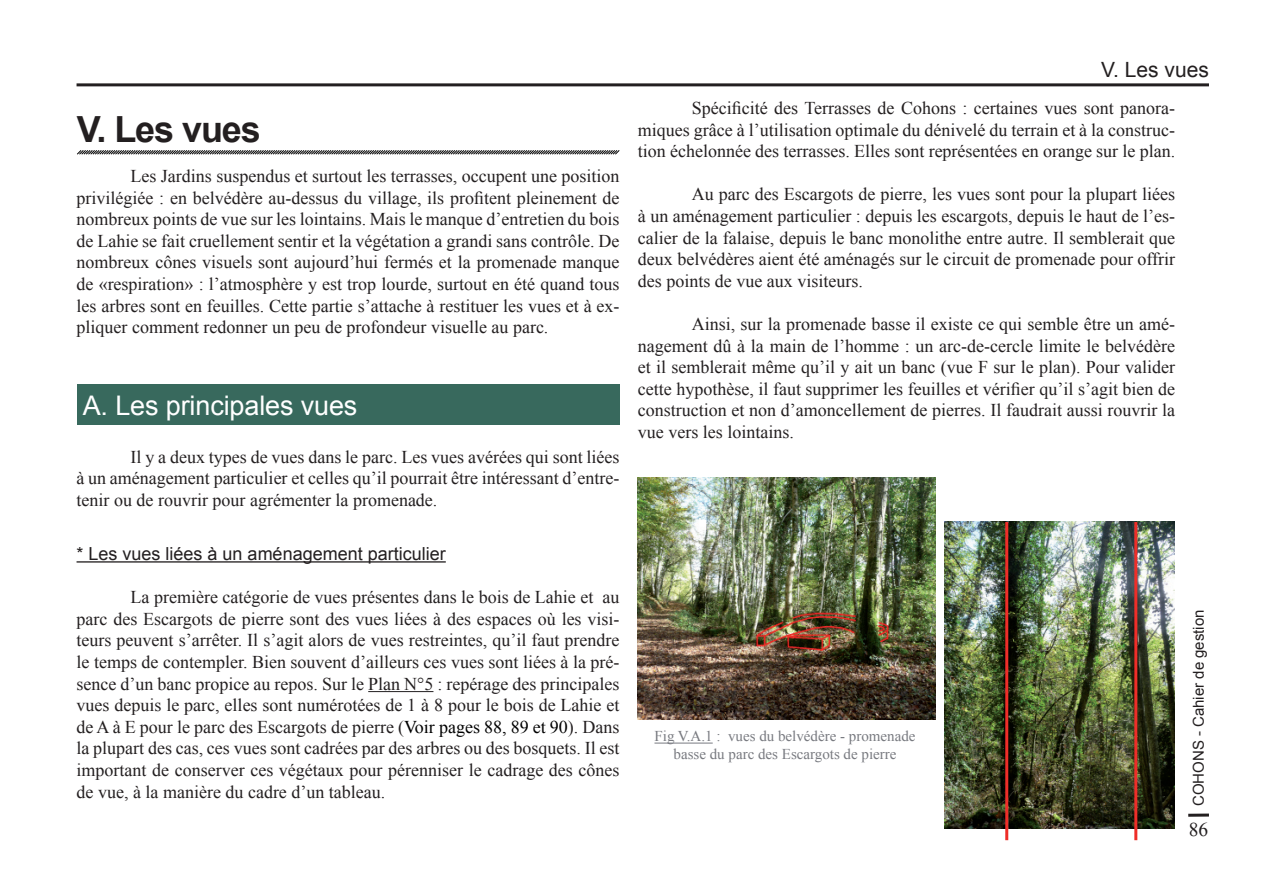
<style>
.page{position:relative;width:1263px;height:893px;background:#fff}
.page>*{position:absolute;margin:0;border:0;box-sizing:border-box;transform-origin:0 0}
.t1{font:700 36px "Arial";letter-spacing:-.03em;color:#231f20}
.t2{font:27px "Arial";letter-spacing:-.005em;color:#fff}
.t3{font:21px "Arial";color:#231f20}
.t4{font:19.5px "Times New Roman";color:#231f20}
.t5{font:18px/21.6px "Times New Roman";color:#231f20;text-align:justify}
.t6{font:18px "Arial";color:#231f20}
.t7{font:15px/18px "Times New Roman";color:#787a80;text-align:center}
.t8{font:15px "Arial";color:#231f20}
.s1{color:#000}
</style>
<div class="page">
<hr style="left:77px;top:561px;width:369px;height:2px;background:#231f20">
<hr style="left:368px;top:691px;width:65px;height:1px;background:#231f20">
<div style="left:77px;top:384px;width:542px;height:41px;background:#38695d"></div>
<svg style="left:77px;top:150px;width:543px;height:5px;background:#828282"></svg>
<img style="left:638px;top:477px;width:298px;height:242px">
<img style="left:944px;top:522px;width:230px;height:306px">
<hr style="left:1005px;top:522px;width:3px;height:318px;background:#ee2e29">
<hr style="left:1134px;top:522px;width:3px;height:318px;background:#ee2e29">
<hr style="left:654px;top:743px;width:59px;height:1px;background:#787a80">
<svg style="left:1188px;top:813px;width:21px;height:4px"></svg>
<hr style="left:77px;top:83px;width:1132px;height:3px;background:#231f20">
<h1 class="t1" style="left:77px;top:106px;width:186px">V. Les vues</h1>
<p class="t5" style="left:77px;top:165px;width:544px;text-indent:54px">Les Jardins suspendus et surtout les terrasses, occupent une position privilégiée : en belvédère au-dessus du village, ils profitent pleinement de nombreux points de vue sur les lointains. Mais le manque d’entretien du bois de Lahie se fait cruellement sentir et la végétation a grandi sans contrôle. De nombreux cônes visuels sont aujourd’hui fermés et la promenade manque de «respiration» : l’atmosphère y est trop lourde, surtout en été quand tous les arbres sont en feuilles. Cette partie s’attache à restituer les vues et à ex&shy;pliquer comment redonner un peu de profondeur visuelle au parc.</p>
<h2 class="t2" style="left:83px;top:388px;width:276px">A. Les principales vues</h2>
<p class="t5" style="left:77px;top:446px;width:544px;text-indent:54px">Il y a deux types de vues dans le parc. Les vues avérées qui sont liées à un aménagement particulier et celles qu’il pourrait être intéressant d’entre&shy;tenir ou de rouvrir pour agrémenter la promenade.</p>
<p class="t6" style="left:77px;top:542px;width:371px">* Les vues liées à un aménagement particulier</p>
<p class="t5" style="left:77px;top:586px;width:544px;text-indent:54px">La première catégorie de vues présentes dans le bois de Lahie et au parc des Escargots de pierre sont des vues liées à des espaces où les visi&shy;teurs peuvent s’arrêter. Il s’agit alors de vues restreintes, qu’il faut prendre le temps de contempler. Bien souvent d’ailleurs ces vues sont liées à la pré&shy;sence d’un banc propice au repos. Sur le Plan N°5 : repérage des principales vues depuis le parc, elles sont numérotées de 1 à 8 pour le bois de Lahie et de A à E pour le parc des Escargots de pierre (<span class="s1">Voir pages 88, 89 et 90</span>). Dans la plupart des cas, ces vues sont cadrées par des arbres ou des bosquets. Il est important de conserver ces végétaux pour pérenniser le cadrage des cônes de vue, à la manière du cadre d’un tableau.</p>
<p class="t3" style="left:1101px;top:55px;width:109px">V. Les vues</p>
<p class="t5" style="left:638px;top:97px;width:539px;text-indent:54px">Spécificité des Terrasses de Cohons : certaines vues sont panora&shy;miques grâce à l’utilisation optimale du dénivelé du terrain et à la construc&shy;tion échelonnée des terrasses. Elles sont représentées en orange sur le plan.</p>
<p class="t5" style="left:638px;top:183px;width:539px;text-indent:54px">Au parc des Escargots de pierre, les vues sont pour la plupart liées à un aménagement particulier : depuis les escargots, depuis le haut de l’es&shy;calier de la falaise, depuis le banc monolithe entre autre. Il semblerait que deux belvédères aient été aménagés sur le circuit de promenade pour offrir des points de vue aux visiteurs.</p>
<p class="t5" style="left:638px;top:313px;width:539px;text-indent:54px">Ainsi, sur la promenade basse il existe ce qui semble être un amé&shy;nagement dû à la main de l’homme : un arc-de-cercle limite le belvédère et il semblerait même qu’il y ait un banc (vue F sur le plan). Pour valider cette hypothèse, il faut supprimer les feuilles et vérifier qu’il s’agit bien de construction et non d’amoncellement de pierres. Il faudrait aussi rouvrir la vue vers les lointains.</p>
<p class="t7" style="left:654px;top:727px;width:263px">Fig V.A.1 : vues du belvédère - promenade basse du parc des Escargots de pierre</p>
<p class="t8" style="left:1189px;top:806px;width:198px;rotate:-90deg">COHONS - Cahier de gestion</p>
<p class="t4" style="left:1189px;top:816px;width:21px">86</p>
</div>
